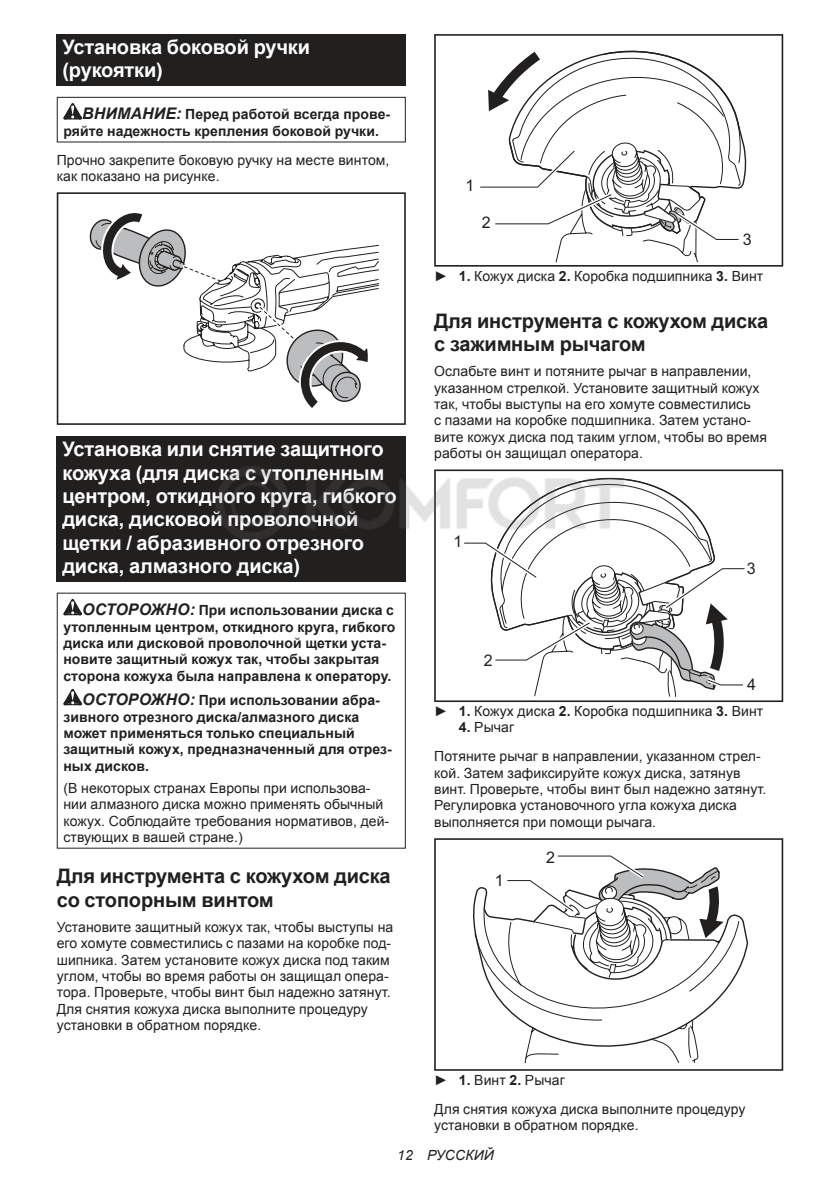
<style>
.page{position:relative;width:840px;height:1191px;background:#fff}
.page>*{position:absolute;margin:0;border:0;box-sizing:border-box;transform-origin:0 0}
.t1{font:700 20px/23.4px "Arial";letter-spacing:-.01em;color:#fff}
.t2{font:700 20px/23.4px "Arial";letter-spacing:-.01em;color:#221f1f}
.t3{font:16px "Arial";color:#221f1f}
.t4{font:14px/16.4px "Arial";letter-spacing:.005em;color:#221f1f}
.t5{font:700 14px/16.4px "Arial";letter-spacing:.005em;color:#221f1f}
.t6{font:italic 14px "Arial";letter-spacing:.005em;color:#221f1f}
.s1{font-style:italic;font-size:16px}
.s2{font-weight:700}
</style>
<div class="page">
<div style="left:57px;top:34px;width:348px;height:52px;background:#221f1f"></div>
<svg style="left:63px;top:103px;width:19px;height:16px"></svg>
<div style="left:57px;top:97px;width:348px;height:45px;border:1px solid #221f1f"></div>
<svg style="left:57px;top:192px;width:348px;height:233px"></svg>
<div style="left:57px;top:436px;width:348px;height:146px;background:#221f1f"></div>
<svg style="left:63px;top:599px;width:19px;height:16px"></svg>
<svg style="left:63px;top:689px;width:19px;height:16px"></svg>
<svg style="left:434px;top:34px;width:348px;height:233px"></svg>
<svg style="left:434px;top:469px;width:348px;height:233px"></svg>
<div style="left:435px;top:1042px;width:73px;height:29px;background:#4f4d4d"></div>
<svg style="left:434px;top:838px;width:348px;height:232px"></svg>
<img style="left:215px;top:457px;width:414px;height:92px">
<h1 class="t1" style="left:62px;top:36px;width:249px">Установка боковой ручки (рукоятки)</h1>
<p class="t5" style="left:63px;top:107px;width:328px;text-indent:19px"><span class="s1">ВНИМАНИЕ:</span> Перед работой всегда прове&shy;ряйте надежность крепления боковой ручки.</p>
<p class="t4" style="left:57px;top:152px;width:334px">Прочно закрепите боковую ручку на месте винтом, как показано на рисунке.</p>
<h1 class="t1" style="left:62px;top:438px;width:335px">Установка или снятие защитного кожуха (для диска с утопленным центром, откидного круга, гибкого диска, дисковой проволочной щетки / абразивного отрезного диска, алмазного диска)</h1>
<p class="t5" style="left:63px;top:602px;width:333px;text-indent:19px"><span class="s1">ОСТОРОЖНО:</span> При использовании диска с утопленным центром, откидного круга, гибкого диска или дисковой проволочной щетки уста&shy;новите защитный кожух так, чтобы закрытая сторона кожуха была направлена к оператору.</p>
<p class="t5" style="left:63px;top:692px;width:330px;text-indent:19px"><span class="s1">ОСТОРОЖНО:</span> При использовании абра&shy;зивного отрезного диска/алмазного диска может применяться только специальный защитный кожух, предназначенный для отрез&shy;ных дисков.</p>
<p class="t4" style="left:63px;top:780px;width:327px">(В некоторых странах Европы при использова&shy;нии алмазного диска можно применять обычный кожух. Соблюдайте требования нормативов, дей&shy;ствующих в вашей стране.)</p>
<h1 class="t2" style="left:57px;top:865px;width:335px">Для инструмента с кожухом диска со стопорным винтом</h1>
<p class="t4" style="left:57px;top:918px;width:338px">Установите защитный кожух так, чтобы выступы на его хомуте совместились с пазами на коробке под&shy;шипника. Затем установите кожух диска под таким углом, чтобы во время работы он защищал опера&shy;тора. Проверьте, чтобы винт был надежно затянут.<br>Для снятия кожуха диска выполните процедуру установки в обратном порядке.</p>
<p class="t3" style="left:465px;top:176px;width:10px">1</p>
<p class="t3" style="left:481px;top:213px;width:10px">2</p>
<p class="t3" style="left:742px;top:230px;width:10px">3</p>
<p class="t4" style="left:434px;top:268px;width:330px">► <span class="s2">1.</span> Кожух диска <span class="s2">2.</span> Коробка подшипника <span class="s2">3.</span> Винт</p>
<h1 class="t2" style="left:434px;top:310px;width:335px">Для инструмента с кожухом диска с зажимным рычагом</h1>
<p class="t4" style="left:434px;top:363px;width:334px">Ослабьте винт и потяните рычаг в направлении, указанном стрелкой. Установите защитный кожух так, чтобы выступы на его хомуте совместились<br>с пазами на коробке подшипника. Затем устано&shy;вите кожух диска под таким углом, чтобы во время работы он защищал оператора.</p>
<p class="t3" style="left:453px;top:532px;width:10px">1</p>
<p class="t3" style="left:483px;top:651px;width:10px">2</p>
<p class="t3" style="left:746px;top:559px;width:10px">3</p>
<p class="t3" style="left:746px;top:675px;width:10px">4</p>
<p class="t4" style="left:434px;top:703px;width:330px">► <span class="s2">1.</span> Кожух диска <span class="s2">2.</span> Коробка подшипника <span class="s2">3.</span> Винт</p>
<p class="t4" style="left:434px;top:713px;width:328px;line-height:28.8px;text-indent:25px"><span class="s2">4.</span> Рычаг<br>Потяните рычаг в направлении, указанном стрел-</p>
<p class="t4" style="left:434px;top:764px;width:333px">кой. Затем зафиксируйте кожух диска, затянув винт. Проверьте, чтобы винт был надежно затянут.<br>Регулировка установочного угла кожуха диска выполняется при помощи рычага.</p>
<p class="t3" style="left:494px;top:871px;width:10px">1</p>
<p class="t3" style="left:546px;top:848px;width:10px">2</p>
<p class="t4" style="left:434px;top:1065px;width:312px;line-height:28.8px">► <span class="s2">1.</span> Винт <span class="s2">2.</span> Рычаг<br>Для снятия кожуха диска выполните процедуру</p>
<p class="t4" style="left:434px;top:1117px;width:206px">установки в обратном порядке.</p>
<p class="t6" style="left:397px;top:1147px;width:98px">12 РУССКИЙ</p>
</div>
